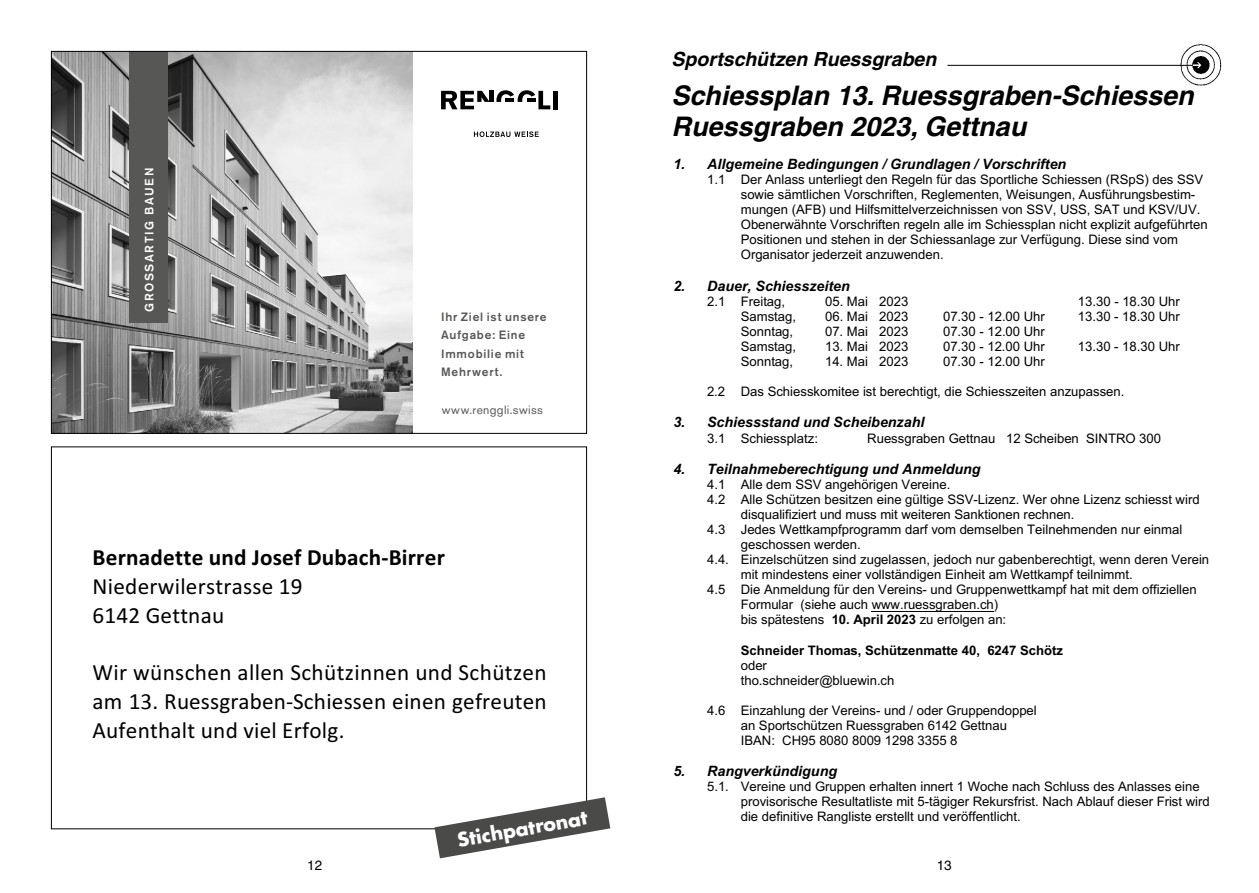
<style>
.page{position:relative;width:1259px;height:893px;background:#fff}
.page>*{position:absolute;margin:0;border:0;box-sizing:border-box;transform-origin:0 0}
.t1{font:italic 700 27px/31.5px "Helvetica";color:#000}
.t2{font:23.25px/28.8px "Calibri";letter-spacing:.01em;color:#000}
.t3{font:700 23.25px "Calibri";letter-spacing:.01em;color:#000}
.t4{font:italic 700 20.25px "Arial";color:#000}
.t5{font:italic 700 19.5px "Helvetica";color:#000}
.t6{font:700 18.9px "Futura";color:#fff}
.t7{font:italic 700 14.25px "Arial";color:#000}
.t8{font:13.5px "Helvetica";color:#000}
.t9{font:13.2px/15px "Arial";color:#000}
.t10{font:700 13.2px "Arial";color:#000}
.t11{font:500 12px/18.3px "Akzidenz Grotesk Pro";letter-spacing:.065em;color:#575756}
.t12{font:12px "Akzidenz Grotesk Pro";letter-spacing:.03em;color:#575756}
.t13{font:500 12px "Akzidenz Grotesk Pro";letter-spacing:.135em;color:#fff}
.s1{font-weight:700}
</style>
<div class="page">
<img style="left:1177px;top:44px;width:45px;height:42px">
<hr style="left:947px;top:65px;width:245px;height:1px;background:#000">
<hr style="left:871px;top:611px;width:123px;height:1px;background:#000">
<img style="left:53px;top:53px;width:359px;height:379px">
<div style="left:129px;top:51px;width:39px;height:272px;background:#575756"></div>
<div style="left:489px;top:91px;width:5px;height:11px;background:#000"></div>
<svg style="left:441px;top:91px;width:48px;height:18px"></svg>
<svg style="left:496px;top:90px;width:54px;height:19px"></svg>
<div style="left:553px;top:91px;width:5px;height:18px;background:#000"></div>
<svg style="left:474px;top:131px;width:65px;height:6px"></svg>
<svg style="left:434px;top:797px;width:176px;height:61px"></svg>
<p class="t13" style="left:141px;top:312px;width:146px;rotate:-90deg">GROSSARTIG BAUEN</p>
<p class="t11" style="left:441px;top:308px;width:107px">Ihr Ziel ist unsere<br>Aufgabe: Eine<br>Immobilie mit<br>Mehrwert.</p>
<p class="t12" style="left:442px;top:402px;width:103px">www.renggli.swiss</p>
<h2 class="t3" style="left:93px;top:541px;width:354px">Bernadette und Josef Dubach-Birrer</h2>
<h2 class="t2" style="left:93px;top:571px;width:211px">Niederwilerstrasse 19<br>6142 Gettnau</h2>
<h2 class="t2" style="left:93px;top:658px;width:456px;text-align:justify">Wir wünschen allen Schützinnen und Schützen am 13. Ruessgraben-Schiessen einen gefreuten Aufenthalt und viel Erfolg.</h2>
<h3 class="t6" style="left:455px;top:828px;width:133px;rotate:-10deg">Stichpatronat</h3>
<h3 class="t5" style="left:671px;top:47px;width:266px">Sportschützen Ruessgraben</h3>
<h1 class="t1" style="left:671px;top:79px;width:524px">Schiessplan 13. Ruessgraben-Schiessen<br>Ruessgraben 2023, Gettnau</h1>
<h3 class="t4" style="left:810px;top:87px;width:268px">Ruessgraben 2023, Gettnau</h3>
<p class="t7" style="left:673px;top:155px;width:394px">1. Allgemeine Bedingungen / Grundlagen / Vorschriften</p>
<p class="t9" style="left:741px;top:172px;width:468px;text-indent:-34px">1.1 Der Anlass unterliegt den Regeln für das Sportliche Schiessen (RSpS) des SSV sowie sämtlichen Vorschriften, Reglementen, Weisungen, Ausführungsbestim&shy;mungen (AFB) und Hilfsmittelverzeichnissen von SSV, USS, SAT und KSV/UV.<br>Obenerwähnte Vorschriften regeln alle im Schiessplan nicht explizit aufgeführten Positionen und stehen in der Schiessanlage zur Verfügung. Diese sind vom Organisator jederzeit anzuwenden.</p>
<p class="t7" style="left:673px;top:276px;width:178px">2. Dauer, Schiesszeiten</p>
<p class="t9" style="left:707px;top:294px;width:80px">2.1 Freitag,</p>
<p class="t9" style="left:825px;top:294px;width:85px">05. Mai 2023</p>
<p class="t9" style="left:1078px;top:294px;width:103px">13.30 - 18.30 Uhr</p>
<p class="t9" style="left:741px;top:309px;width:57px">Samstag,</p>
<p class="t9" style="left:825px;top:309px;width:85px">06. Mai 2023</p>
<p class="t9" style="left:943px;top:309px;width:103px">07.30 - 12.00 Uhr</p>
<p class="t9" style="left:1078px;top:309px;width:103px">13.30 - 18.30 Uhr</p>
<p class="t9" style="left:741px;top:324px;width:54px">Sonntag,</p>
<p class="t9" style="left:825px;top:324px;width:85px">07. Mai 2023</p>
<p class="t9" style="left:943px;top:324px;width:103px">07.30 - 12.00 Uhr</p>
<p class="t9" style="left:741px;top:339px;width:57px">Samstag,</p>
<p class="t9" style="left:825px;top:339px;width:85px">13. Mai 2023</p>
<p class="t9" style="left:943px;top:339px;width:103px">07.30 - 12.00 Uhr</p>
<p class="t9" style="left:1078px;top:339px;width:103px">13.30 - 18.30 Uhr</p>
<p class="t9" style="left:741px;top:354px;width:54px">Sonntag,</p>
<p class="t9" style="left:825px;top:354px;width:85px">14. Mai 2023</p>
<p class="t9" style="left:943px;top:354px;width:103px">07.30 - 12.00 Uhr</p>
<p class="t9" style="left:707px;top:384px;width:419px">2.2 Das Schiesskomitee ist berechtigt, die Schiesszeiten anzupassen.</p>
<p class="t7" style="left:673px;top:413px;width:252px">3. Schiessstand und Scheibenzahl</p>
<p class="t9" style="left:707px;top:430px;width:112px">3.1 Schiessplatz:</p>
<p class="t9" style="left:867px;top:430px;width:295px">Ruessgraben Gettnau 12 Scheiben SINTRO 300</p>
<p class="t7" style="left:673px;top:459px;width:309px">4. Teilnahmeberechtigung und Anmeldung</p>
<p class="t9" style="left:707px;top:477px;width:245px">4.1 Alle dem SSV angehörigen Vereine.</p>
<p class="t9" style="left:707px;top:492px;width:494px">4.2 Alle Schützen besitzen eine gültige SSV-Lizenz. Wer ohne Lizenz schiesst wird</p>
<p class="t9" style="left:741px;top:507px;width:335px">disqualifiziert und muss mit weiteren Sanktionen rechnen.</p>
<p class="t9" style="left:707px;top:522px;width:477px">4.3 Jedes Wettkampfprogramm darf vom demselben Teilnehmenden nur einmal</p>
<p class="t9" style="left:741px;top:537px;width:121px">geschossen werden.</p>
<p class="t9" style="left:707px;top:552px;width:503px">4.4. Einzelschützen sind zugelassen, jedoch nur gabenberechtigt, wenn deren Verein</p>
<p class="t9" style="left:741px;top:567px;width:393px">mit mindestens einer vollständigen Einheit am Wettkampf teilnimmt.</p>
<p class="t9" style="left:707px;top:582px;width:491px">4.5 Die Anmeldung für den Vereins- und Gruppenwettkampf hat mit dem offiziellen</p>
<p class="t9" style="left:741px;top:597px;width:259px">Formular (siehe auch www.ruessgraben.ch)</p>
<p class="t9" style="left:741px;top:612px;width:267px">bis spätestens <span class="s1">10. April 2023</span> zu erfolgen an:</p>
<p class="t10" style="left:741px;top:641px;width:324px">Schneider Thomas, Schützenmatte 40, 6247 Schötz</p>
<p class="t9" style="left:741px;top:657px;width:155px">oder tho.schneider@bluewin.ch</p>
<p class="t9" style="left:741px;top:702px;width:297px;text-indent:-34px">4.6 Einzahlung der Vereins- und / oder Gruppendoppel an Sportschützen Ruessgraben 6142 Gettnau<br>IBAN: CH95 8080 8009 1298 3355 8</p>
<p class="t7" style="left:673px;top:762px;width:165px">5. Rangverkündigung</p>
<p class="t9" style="left:741px;top:779px;width:470px;text-indent:-34px">5.1. Vereine und Gruppen erhalten innert 1 Woche nach Schluss des Anlasses eine provisorische Resultatliste mit 5-tägiger Rekursfrist. Nach Ablauf dieser Frist wird die definitive Rangliste erstellt und veröffentlicht.</p>
<p class="t8" style="left:307px;top:858px;width:17px">12</p>
<p class="t8" style="left:936px;top:858px;width:17px">13</p>
</div>
